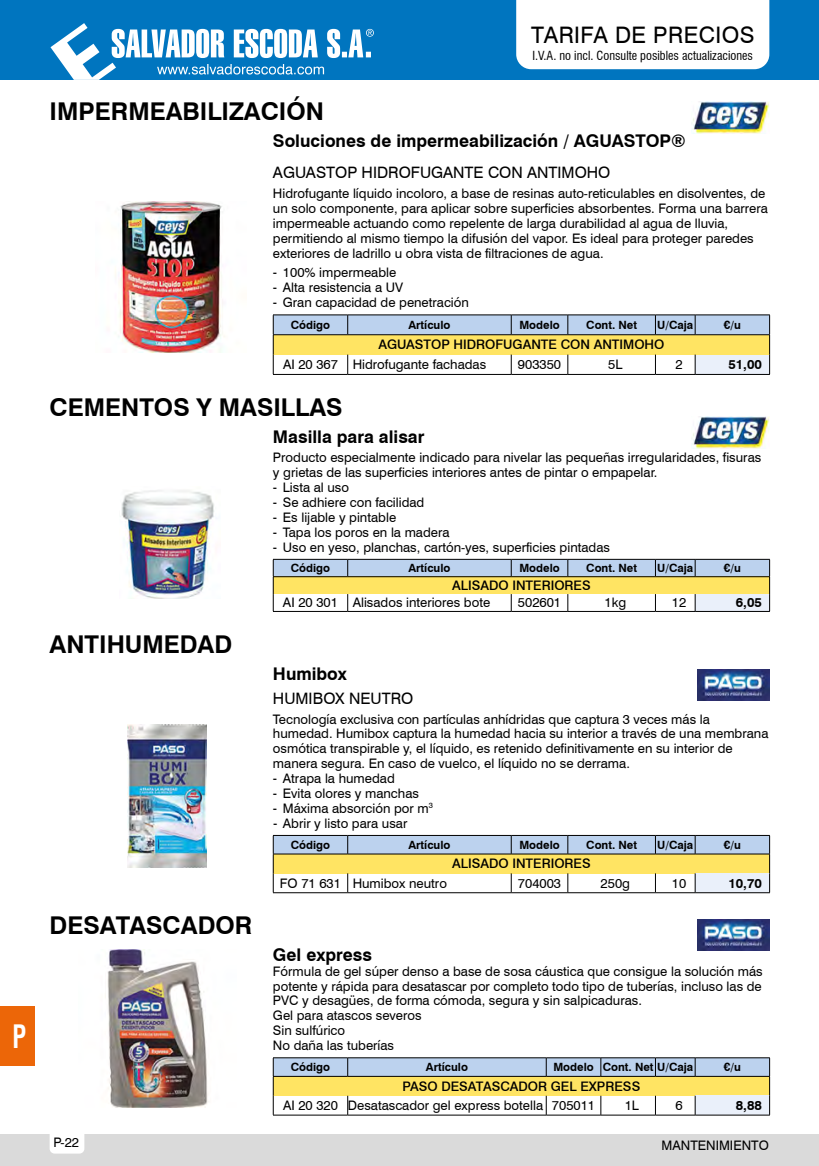
<style>
.page{position:relative;width:819px;height:1166px;background:#fff}
.page>*{position:absolute;margin:0;border:0;box-sizing:border-box;transform-origin:0 0}
.t1{font:700 condensed 31.5px "Swiss 721 BT";color:#fff;scale:.8 1}
.t2{font:700 24.5px "Swiss 721 BT";color:#000}
.t3{font:22.75px "Swiss 721 BT";letter-spacing:.02em;color:#000}
.t4{font:700 17.5px "Swiss 721 BT";color:#000}
.t5{font:15.75px "Swiss 721 BT";color:#000}
.t6{font:13.12px/14.9px "Swiss 721 BT";color:#000}
.t7{font:500 13.12px "Swiss 721 BT";color:#000}
.t8{font:700 13.12px "Swiss 721 BT";color:#000}
.t9{font:condensed 12.25px "Swiss 721 BT";color:#000}
.t10{font:700 11.38px "Swiss 721 BT";color:#000}
.s1{font-stretch:condensed}
</style>
<div class="page">
<div style="left:0;top:1134px;width:819px;height:32px;background:#dadada"></div>
<svg style="left:50px;top:1134px;width:34px;height:19px"></svg>
<div style="left:0;top:0;width:819px;height:79px;background:#0075bf"></div>
<svg style="left:50px;top:23px;width:324px;height:57px"></svg>
<div style="left:516px;top:0;width:253px;height:69px;background:#fff"></div>
<div style="left:0;top:1006px;width:35px;height:59px;background:#ec6608"></div>
<hr style="left:273px;top:374px;width:75px;height:1px;background:#000">
<hr style="left:348px;top:374px;width:163px;height:1px;background:#000">
<hr style="left:511px;top:374px;width:56px;height:1px;background:#000">
<hr style="left:567px;top:374px;width:88px;height:1px;background:#000">
<hr style="left:655px;top:374px;width:40px;height:1px;background:#000">
<hr style="left:695px;top:374px;width:74px;height:1px;background:#000">
<svg style="left:273px;top:315px;width:497px;height:59px"></svg>
<hr style="left:273px;top:611px;width:75px;height:1px;background:#000">
<hr style="left:348px;top:611px;width:163px;height:1px;background:#000">
<hr style="left:511px;top:611px;width:56px;height:1px;background:#000">
<hr style="left:567px;top:611px;width:88px;height:1px;background:#000">
<hr style="left:655px;top:611px;width:40px;height:1px;background:#000">
<hr style="left:695px;top:611px;width:74px;height:1px;background:#000">
<svg style="left:273px;top:559px;width:497px;height:52px"></svg>
<hr style="left:273px;top:892px;width:75px;height:1px;background:#000">
<hr style="left:348px;top:892px;width:163px;height:1px;background:#000">
<hr style="left:511px;top:892px;width:56px;height:1px;background:#000">
<hr style="left:567px;top:892px;width:88px;height:1px;background:#000">
<hr style="left:655px;top:892px;width:40px;height:1px;background:#000">
<hr style="left:695px;top:892px;width:74px;height:1px;background:#000">
<svg style="left:273px;top:835px;width:497px;height:57px"></svg>
<hr style="left:348px;top:1057px;width:198px;height:1px;background:#000">
<hr style="left:546px;top:1057px;width:54px;height:1px;background:#000">
<hr style="left:600px;top:1057px;width:55px;height:1px;background:#000">
<hr style="left:655px;top:1057px;width:40px;height:1px;background:#000">
<hr style="left:273px;top:1057px;width:75px;height:1px;background:#000">
<hr style="left:695px;top:1057px;width:74px;height:1px;background:#000">
<hr style="left:273px;top:1115px;width:75px;height:1px;background:#000">
<hr style="left:348px;top:1115px;width:198px;height:1px;background:#000">
<hr style="left:546px;top:1115px;width:54px;height:1px;background:#000">
<hr style="left:600px;top:1115px;width:55px;height:1px;background:#000">
<hr style="left:655px;top:1115px;width:40px;height:1px;background:#000">
<hr style="left:695px;top:1115px;width:74px;height:1px;background:#000">
<svg style="left:273px;top:1058px;width:497px;height:57px"></svg>
<img style="left:115px;top:202px;width:110px;height:151px">
<img style="left:121px;top:490px;width:93px;height:109px">
<img style="left:128px;top:725px;width:79px;height:142px">
<img style="left:105px;top:950px;width:104px;height:158px">
<img style="left:692px;top:102px;width:77px;height:32px">
<img style="left:692px;top:417px;width:77px;height:32px">
<img style="left:697px;top:669px;width:72px;height:32px">
<img style="left:697px;top:919px;width:72px;height:31px">
<h1 class="t1" style="left:13px;top:1017px;width:19px">P</h1>
<h3 class="t3" style="left:531px;top:21px;width:225px">TARIFA DE PRECIOS</h3>
<p class="t9" style="left:532px;top:48px;width:222px">I.V.A. no incl. Consulte posibles actualizaciones</p>
<h2 class="t2" style="left:50px;top:97px;width:276px">IMPERMEABILIZACIÓN</h2>
<h3 class="t4" style="left:273px;top:130px;width:414px">Soluciones de impermeabilización / AGUASTOP®</h3>
<p class="t5" style="left:273px;top:163px;width:339px">AGUASTOP HIDROFUGANTE CON ANTIMOHO</p>
<p class="t6" style="left:273px;top:186px;width:496px">Hidrofugante líquido incoloro, a base de resinas auto-reticulables en disolventes, de un solo componente, para aplicar sobre superficies absorbentes. Forma una barrera impermeable actuando como repelente de larga durabilidad al agua de lluvia, permitiendo al mismo tiempo la difusión del vapor. Es ideal para proteger paredes exteriores de ladrillo u obra vista de filtraciones de agua.</p>
<p class="t6" style="left:273px;top:265px;width:125px"><span class="s1">-</span> 100% impermeable</p>
<p class="t6" style="left:273px;top:280px;width:132px"><span class="s1">-</span> Alta resistencia a UV</p>
<p class="t6" style="left:273px;top:295px;width:197px"><span class="s1">-</span> Gran capacidad de penetración</p>
<p class="t10" style="left:291px;top:318px;width:41px">Código</p>
<p class="t10" style="left:408px;top:318px;width:43px">Artículo</p>
<p class="t10" style="left:519px;top:318px;width:42px">Modelo</p>
<p class="t10" style="left:586px;top:318px;width:52px">Cont. Net</p>
<p class="t10" style="left:657px;top:318px;width:38px">U/Caja</p>
<p class="t10" style="left:724px;top:318px;width:18px">€/u</p>
<p class="t7" style="left:378px;top:337px;width:287px">AGUASTOP HIDROFUGANTE CON ANTIMOHO</p>
<p class="t6" style="left:283px;top:357px;width:205px">AI 20 367 Hidrofugante fachadas</p>
<p class="t6" style="left:518px;top:357px;width:45px">903350</p>
<p class="t6" style="left:608px;top:357px;width:16px">5L</p>
<p class="t6" style="left:675px;top:357px;width:9px">2</p>
<p class="t8" style="left:728px;top:357px;width:35px">51,00</p>
<h2 class="t2" style="left:50px;top:392px;width:294px">CEMENTOS Y MASILLAS</h2>
<h3 class="t4" style="left:273px;top:426px;width:153px">Masilla para alisar</h3>
<p class="t6" style="left:273px;top:450px;width:490px">Producto especialmente indicado para nivelar las pequeñas irregularidades, fisuras y grietas de las superficies interiores antes de pintar o empapelar.</p>
<p class="t6" style="left:273px;top:480px;width:78px"><span class="s1">-</span> Lista al uso</p>
<p class="t6" style="left:273px;top:495px;width:153px"><span class="s1">-</span> Se adhiere con facilidad</p>
<p class="t6" style="left:273px;top:510px;width:125px"><span class="s1">-</span> Es lijable y pintable</p>
<p class="t6" style="left:273px;top:524px;width:178px"><span class="s1">-</span> Tapa los poros en la madera</p>
<p class="t6" style="left:273px;top:539px;width:338px"><span class="s1">-</span> Uso en yeso, planchas, cartón-yes, superficies pintadas</p>
<p class="t10" style="left:291px;top:561px;width:41px">Código</p>
<p class="t10" style="left:408px;top:561px;width:43px">Artículo</p>
<p class="t10" style="left:519px;top:561px;width:42px">Modelo</p>
<p class="t10" style="left:586px;top:561px;width:52px">Cont. Net</p>
<p class="t10" style="left:657px;top:561px;width:38px">U/Caja</p>
<p class="t10" style="left:724px;top:561px;width:18px">€/u</p>
<p class="t7" style="left:452px;top:577px;width:140px">ALISADO INTERIORES</p>
<p class="t6" style="left:283px;top:595px;width:209px">AI 20 301 Alisados interiores bote</p>
<p class="t6" style="left:518px;top:595px;width:45px">502601</p>
<p class="t6" style="left:604px;top:595px;width:23px">1kg</p>
<p class="t6" style="left:671px;top:595px;width:16px">12</p>
<p class="t8" style="left:735px;top:595px;width:28px">6,05</p>
<h2 class="t2" style="left:50px;top:629px;width:184px">ANTIHUMEDAD</h2>
<h3 class="t4" style="left:273px;top:663px;width:75px">Humibox</h3>
<p class="t5" style="left:273px;top:688px;width:142px">HUMIBOX NEUTRO</p>
<p class="t6" style="left:273px;top:711px;width:497px">Tecnología exclusiva con partículas anhídridas que captura 3 veces más la humedad. Humibox captura la humedad hacia su interior a través de una membrana osmótica transpirable y, el líquido, es retenido definitivamente en su interior de manera segura. En caso de vuelco, el líquido no se derrama.</p>
<p class="t6" style="left:273px;top:771px;width:123px"><span class="s1">-</span> Atrapa la humedad</p>
<p class="t6" style="left:273px;top:786px;width:147px"><span class="s1">-</span> Evita olores y manchas</p>
<p class="t6" style="left:273px;top:800px;width:161px"><span class="s1">-</span> Máxima absorción por m<sup>3</sup></p>
<p class="t6" style="left:273px;top:815px;width:136px"><span class="s1">-</span> Abrir y listo para usar</p>
<p class="t10" style="left:291px;top:838px;width:41px">Código</p>
<p class="t10" style="left:408px;top:838px;width:43px">Artículo</p>
<p class="t10" style="left:519px;top:838px;width:42px">Modelo</p>
<p class="t10" style="left:586px;top:838px;width:52px">Cont. Net</p>
<p class="t10" style="left:657px;top:838px;width:38px">U/Caja</p>
<p class="t10" style="left:724px;top:838px;width:18px">€/u</p>
<p class="t7" style="left:452px;top:856px;width:140px">ALISADO INTERIORES</p>
<p class="t6" style="left:280px;top:875px;width:168px">FO 71 631 Humibox neutro</p>
<p class="t6" style="left:518px;top:875px;width:45px">704003</p>
<p class="t6" style="left:600px;top:875px;width:31px">250g</p>
<p class="t6" style="left:671px;top:875px;width:16px">10</p>
<p class="t8" style="left:728px;top:875px;width:35px">10,70</p>
<h2 class="t2" style="left:50px;top:910px;width:204px">DESATASCADOR</h2>
<h3 class="t4" style="left:273px;top:944px;width:100px">Gel express</h3>
<p class="t6" style="left:273px;top:963px;width:491px">Fórmula de gel súper denso a base de sosa cáustica que consigue la solución más potente y rápida para desatascar por completo todo tipo de tuberías, incluso las de PVC y desagües, de forma cómoda, segura y sin salpicaduras.<br>Gel para atascos severos<br>Sin sulfúrico<br>No daña las tuberías</p>
<p class="t10" style="left:291px;top:1060px;width:41px">Código</p>
<p class="t10" style="left:426px;top:1060px;width:43px">Artículo</p>
<p class="t10" style="left:553px;top:1060px;width:141px">Modelo Cont. Net U/Caja</p>
<p class="t10" style="left:724px;top:1060px;width:18px">€/u</p>
<p class="t7" style="left:402px;top:1078px;width:239px">PASO DESATASCADOR GEL EXPRESS</p>
<p class="t6" style="left:283px;top:1098px;width:314px">AI 20 320 Desatascador gel express botella 705011</p>
<p class="t6" style="left:624px;top:1098px;width:16px">1L</p>
<p class="t6" style="left:675px;top:1098px;width:9px">6</p>
<p class="t8" style="left:735px;top:1097px;width:28px">8,88</p>
<p class="t6" style="left:53px;top:1134px;width:27px">P-22</p>
<p class="t6" style="left:661px;top:1138px;width:109px">MANTENIMIENTO</p>
</div>
